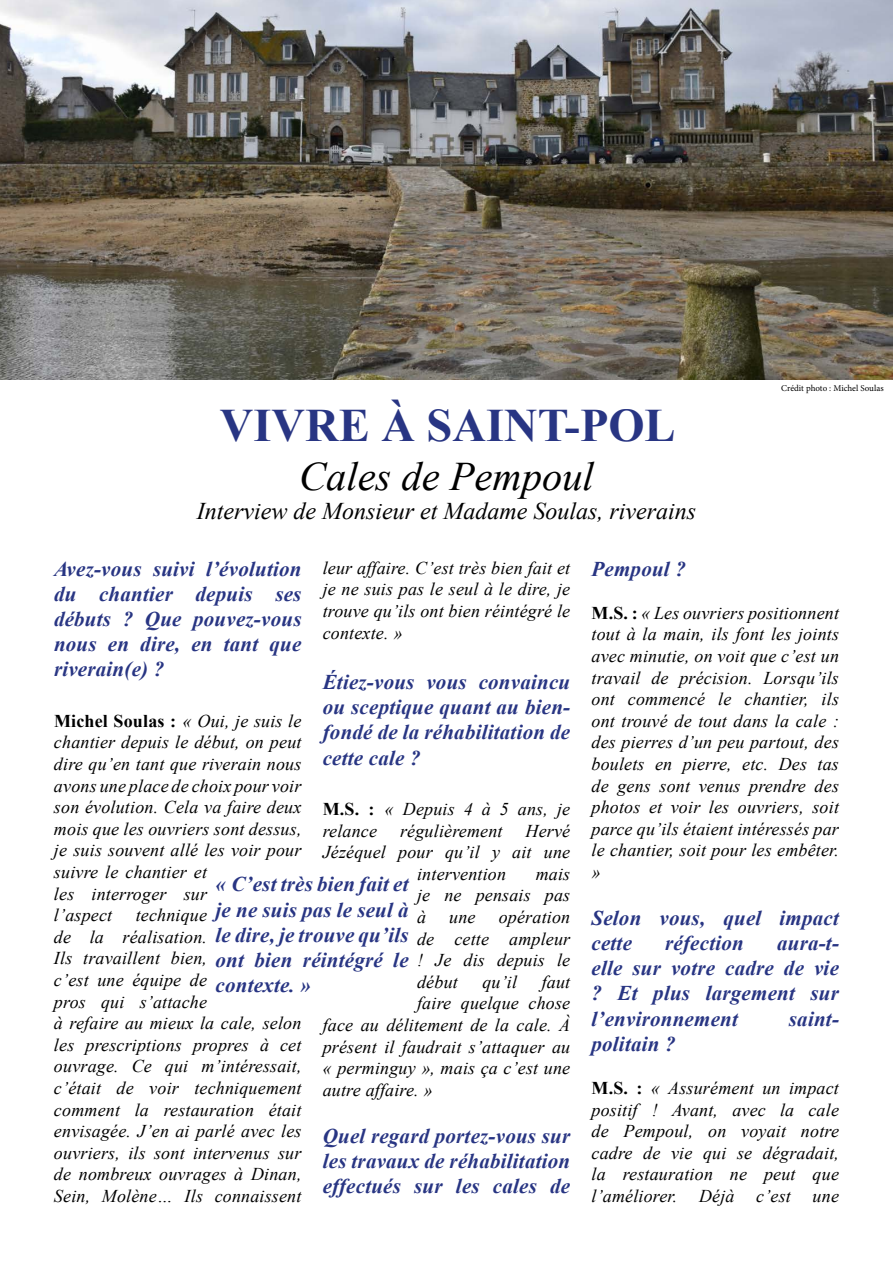
<style>
.page{position:relative;width:893px;height:1263px;background:#fff}
.page>*{position:absolute;margin:0;border:0;box-sizing:border-box;transform-origin:0 0}
.t1{font:700 46.5px "Times New Roman";color:#283583}
.t2{font:italic 40.5px "Times New Roman";color:#000}
.t3{font:italic 24px "Times New Roman";color:#000}
.t4{font:italic 700 21px/25.2px "Times New Roman";letter-spacing:.01em;color:#283583;text-align:justify}
.t5{font:italic 18px/21.6px "Times New Roman";letter-spacing:.01em;color:#000;text-align:justify}
.t6{font:9px "Minion Pro";letter-spacing:-.005em;color:#000}
.s1{font-weight:700;font-style:normal}
</style>
<div class="page">
<img style="left:0;top:0;width:893px;height:380px">
<h1 class="t1" style="left:220px;top:393px;width:457px">VIVRE À SAINT-POL</h1>
<h2 class="t2" style="left:299px;top:448px;width:296px">Cales de Pempoul</h2>
<h3 class="t3" style="left:197px;top:494px;width:501px">Interview de Monsieur et Madame Soulas, riverains</h3>
<p class="t6" style="left:781px;top:382px;width:104px">Crédit photo : Michel Soulas</p>
<p class="t5" style="left:323px;top:557px;width:249px">leur affaire. C’est très bien fait et je ne suis pas le seul à le dire, je trouve qu’ils ont bien réintégré le contexte. »</p>
<p class="t4" style="left:323px;top:669px;width:249px">Étiez-vous vous convaincu ou sceptique quant au bien&shy;fondé de la réhabilitation de cette cale ?</p>
<p class="t5" style="left:323px;top:798px;width:249px"><span class="s1">M.S. :</span> « Depuis 4 à 5 ans, je relance</p>
<p class="t4" style="left:54px;top:555px;width:249px">Avez-vous suivi l’évolution du chantier depuis ses débuts ? Que pouvez-vous nous en dire, en tant que riverain(e) ?</p>
<p class="t5" style="left:54px;top:709px;width:249px;text-align:left"><span class="s1">Michel Soulas :</span> « Oui, je suis le chantier depuis le début, on peut dire qu’en tant que riverain nous avons une place de choix pour voir son évolution. Cela va faire deux mois que les ouvriers sont dessus, je suis souvent allé les voir pour suivre le chantier et<br>les interroger sur<br>l’aspect</p>
<p class="t5" style="left:400px;top:819px;width:104px">régulièrement</p>
<p class="t5" style="left:526px;top:819px;width:46px">Hervé</p>
<p class="t5" style="left:323px;top:841px;width:249px">Jézéquel pour qu’il y ait une</p>
<p class="t5" style="left:417px;top:863px;width:90px">intervention</p>
<p class="t5" style="left:417px;top:863px;width:155px;text-indent:119px">mais je ne pensais pas à</p>
<p class="t4" style="left:216px;top:871px;width:195px">« C’est très bien fait et je ne suis pas le seul à le dire, je trouve qu’ils ont bien réintégré le contexte. »</p>
<p class="t5" style="left:54px;top:904px;width:249px;text-align:left;text-indent:82px">technique<br>de la réalisation.<br>Ils travaillent bien,<br>c’est une équipe de<br>pros qui s’attache<br>à refaire au mieux la cale, selon les prescriptions propres à cet ouvrage. Ce qui m’intéressait, c’était de voir techniquement comment la restauration était envisagée. J’en ai parlé avec les ouvriers, ils sont intervenus sur de nombreux ouvrages à Dinan,<br>Sein, Molène… Ils connaissent</p>
<p class="t5" style="left:417px;top:906px;width:155px;text-indent:82px">opération de cette ampleur ! Je dis depuis le début</p>
<p class="t5" style="left:449px;top:906px;width:28px">une</p>
<p class="t5" style="left:482px;top:971px;width:36px">qu’il</p>
<p class="t5" style="left:542px;top:971px;width:30px">faut</p>
<p class="t5" style="left:417px;top:992px;width:155px">faire quelque chose</p>
<p class="t5" style="left:323px;top:1014px;width:249px">face au délitement de la cale. À</p>
<p class="t5" style="left:323px;top:1035px;width:249px">présent il faudrait s’attaquer au</p>
<p class="t5" style="left:323px;top:1057px;width:249px">« perminguy », mais ça c’est une</p>
<p class="t5" style="left:323px;top:1079px;width:111px">autre affaire. »</p>
<p class="t4" style="left:323px;top:1122px;width:249px">Quel regard portez-vous sur les travaux de réhabilitation effectués sur les cales de</p>
<p class="t4" style="left:591px;top:555px;width:96px">Pempoul ?</p>
<p class="t5" style="left:591px;top:601px;width:249px"><span class="s1">M.S. :</span> « Les ouvriers positionnent tout à la main, ils font les joints avec minutie, on voit que c’est un travail de précision. Lorsqu’ils ont commencé le chantier, ils ont trouvé de tout dans la cale : des pierres d’un peu partout, des boulets en pierre, etc. Des tas de gens sont venus prendre des photos et voir les ouvriers, soit parce qu’ils étaient intéressés par le chantier, soit pour les embêter. »</p>
<p class="t4" style="left:591px;top:904px;width:249px">Selon vous, quel impact cette</p>
<p class="t4" style="left:665px;top:930px;width:80px">réfection</p>
<p class="t4" style="left:591px;top:930px;width:249px;text-indent:186px">aura-t&shy;elle sur votre cadre de vie ? Et plus largement sur l’environnement</p>
<p class="t4" style="left:789px;top:1005px;width:52px">saint-</p>
<p class="t4" style="left:591px;top:1030px;width:86px">politain ?</p>
<p class="t5" style="left:591px;top:1077px;width:249px"><span class="s1">M.S. :</span> « Assurément un impact positif ! Avant, avec la cale de Pempoul, on voyait notre cadre de vie qui se dégradait, la restauration ne peut que l’améliorer. Déjà c’est une</p>
</div>
